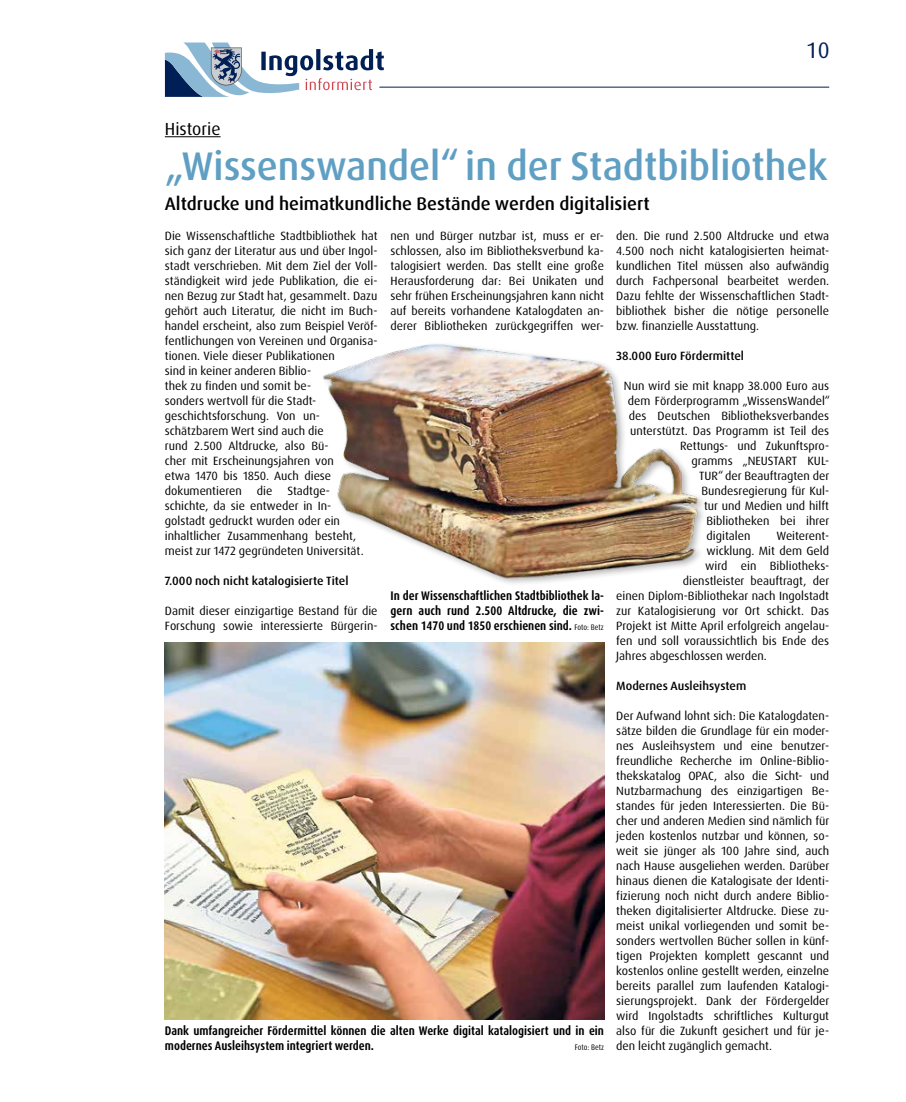
<style>
.page{position:relative;width:906px;height:1102px;background:#fff}
.page>*{position:absolute;margin:0;border:0;box-sizing:border-box;transform-origin:0 0}
.t1{font:500 40px "Dax Pro";color:#5f9fc3}
.t2{font:22.5px "Dax Pro";color:#001f56}
.t3{font:500 18.25px "Dax Pro";color:#000}
.t4{font:17.5px "Dax Pro";color:#000}
.t5{font:700 condensed 12.5px/15px "Dax Pro";color:#000;text-align:justify}
.t6{font:12px/15px "Dax Pro";color:#000}
.t7{font:500 12px "Dax Pro";color:#000}
.t8{font:condensed 8.12px "Dax Pro";letter-spacing:-.005em;color:#000}
.s1{font-weight:400;font-size:8.12px}
</style>
<div class="page">
<hr style="left:379px;top:87px;width:450px;height:1px;background:#001f56">
<svg style="left:165px;top:43px;width:219px;height:54px"></svg>
<hr style="left:165px;top:136px;width:55px;height:1px;background:#000">
<img style="left:165px;top:643px;width:439px;height:377px">
<img style="left:262px;top:344px;width:441px;height:325px">
<h2 class="t2" style="left:805px;top:36px;width:25px">10</h2>
<h3 class="t4" style="left:165px;top:118px;width:57px">Historie</h3>
<h1 class="t1" style="left:165px;top:140px;width:664px">„Wissenswandel“ in der Stadtbibliothek</h1>
<h3 class="t3" style="left:165px;top:192px;width:486px">Altdrucke und heimatkundliche Bestände werden digitalisiert</h3>
<p class="t6" style="left:165px;top:228px;width:214px">Die Wissenschaftliche Stadtbibliothek hat sich ganz der Literatur aus und über Ingol&shy;stadt verschrieben. Mit dem Ziel der Voll&shy;ständigkeit wird jede Publikation, die ei&shy;nen Bezug zur Stadt hat, gesammelt. Dazu gehört auch Literatur, die nicht im Buch&shy;handel erscheint, also zum Beispiel Veröf&shy;fentlichungen von Vereinen und Organisa&shy;tionen. Viele dieser Publikationen<br>sind in keiner anderen Biblio-<br>thek zu finden und somit be-<br>sonders wertvoll für die Stadt&shy;geschichtsforschung. Von un&shy;schätzbarem Wert sind auch die<br>rund 2.500 Altdrucke, also Bü-<br>cher mit Erscheinungsjahren von<br>etwa 1470 bis 1850. Auch diese dokumentieren</p>
<p class="t6" style="left:390px;top:228px;width:215px;text-align:justify">nen und Bürger nutzbar ist, muss er er&shy;schlossen, also im Bibliotheksverbund ka&shy;talogisiert werden. Das stellt eine große Herausforderung dar: Bei Unikaten und sehr frühen Erscheinungsjahren kann nicht auf bereits vorhandene Katalogdaten an&shy;derer Bibliotheken zurückgegriffen wer-</p>
<p class="t6" style="left:616px;top:228px;width:214px;text-align:justify">den. Die rund 2.500 Altdrucke und etwa 4.500 noch nicht katalogisierten heimat&shy;kundlichen Titel müssen also aufwändig durch Fachpersonal bearbeitet werden.<br>Dazu fehlte der Wissenschaftlichen Stadt&shy;bibliothek bisher die nötige personelle bzw. finanzielle Ausstattung.</p>
<p class="t7" style="left:616px;top:348px;width:129px">38.000 Euro Fördermittel</p>
<p class="t6" style="left:624px;top:378px;width:207px">Nun wird sie mit knapp 38.000 Euro aus</p>
<p class="t6" style="left:627px;top:393px;width:204px">dem Förderprogramm „WissensWandel“</p>
<p class="t6" style="left:629px;top:408px;width:202px">des Deutschen Bibliotheksverbandes</p>
<p class="t6" style="left:630px;top:423px;width:200px">unterstützt. Das Programm ist Teil des</p>
<p class="t6" style="left:680px;top:438px;width:150px">Rettungs- und Zukunftspro-</p>
<p class="t6" style="left:691px;top:453px;width:139px">gramms „NEUSTART KUL-</p>
<p class="t6" style="left:699px;top:468px;width:132px">TUR“ der Beauftragten der</p>
<p class="t6" style="left:701px;top:483px;width:129px">Bundesregierung für Kul-</p>
<p class="t6" style="left:704px;top:498px;width:127px">tur und Medien und hilft</p>
<p class="t6" style="left:706px;top:513px;width:124px">Bibliotheken bei ihrer</p>
<p class="t6" style="left:706px;top:528px;width:45px">digitalen</p>
<p class="t6" style="left:776px;top:528px;width:54px">Weiterent-</p>
<p class="t6" style="left:706px;top:543px;width:124px">wicklung. Mit dem Geld</p>
<p class="t6" style="left:705px;top:558px;width:125px">wird ein Bibliotheks-</p>
<p class="t6" style="left:682px;top:573px;width:148px">dienstleister beauftragt, der</p>
<p class="t6" style="left:616px;top:588px;width:214px">einen Diplom-Bibliothekar nach Ingolstadt</p>
<p class="t6" style="left:616px;top:603px;width:214px">zur Katalogisierung vor Ort schickt. Das</p>
<p class="t6" style="left:616px;top:618px;width:214px">Projekt ist Mitte April erfolgreich angelau-</p>
<p class="t6" style="left:616px;top:633px;width:214px">fen und soll voraussichtlich bis Ende des</p>
<p class="t6" style="left:616px;top:648px;width:152px">Jahres abgeschlossen werden.</p>
<p class="t7" style="left:616px;top:678px;width:131px">Modernes Ausleihsystem</p>
<p class="t6" style="left:616px;top:708px;width:214px;text-align:justify">Der Aufwand lohnt sich: Die Katalogdaten&shy;sätze bilden die Grundlage für ein moder&shy;nes Ausleihsystem und eine benutzer&shy;freundliche Recherche im Online-Biblio&shy;thekskatalog OPAC, also die Sicht- und Nutzbarmachung des einzigartigen Be&shy;standes für jeden Interessierten. Die Bü&shy;cher und anderen Medien sind nämlich für jeden kostenlos nutzbar und können, so&shy;weit sie jünger als 100 Jahre sind, auch nach Hause ausgeliehen werden. Darüber hinaus dienen die Katalogisate der Identi&shy;fizierung noch nicht durch andere Biblio&shy;theken digitalisierter Altdrucke. Diese zu&shy;meist unikal vorliegenden und somit be&shy;sonders wertvollen Bücher sollen in künf&shy;tigen Projekten komplett gescannt und kostenlos online gestellt werden, einzelne bereits parallel zum laufenden Katalogi&shy;sierungsprojekt. Dank der Fördergelder wird Ingolstadts schriftliches Kulturgut also für die Zukunft gesichert und für je&shy;den leicht zugänglich gemacht.</p>
<p class="t6" style="left:165px;top:483px;width:200px;text-indent:122px">Stadtge&shy;schichte, da sie entweder in In&shy;golstadt gedruckt wurden oder ein inhaltlicher Zusammenhang besteht, meist zur 1472 gegründeten Universität.</p>
<p class="t7" style="left:165px;top:573px;width:185px">7.000 noch nicht katalogisierte Titel</p>
<p class="t6" style="left:165px;top:603px;width:214px">Damit dieser einzigartige Bestand für die<br>Forschung sowie interessierte Bürgerin-</p>
<p class="t6" style="left:257px;top:483px;width:17px">die</p>
<p class="t5" style="left:390px;top:588px;width:215px">In der Wissenschaftlichen Stadtbibliothek la&shy;gern auch rund 2.500 Altdrucke, die zwi&shy;schen 1470 und 1850 erschienen sind. <span class="s1">Foto: Betz</span></p>
<p class="t5" style="left:165px;top:1023px;width:440px">Dank umfangreicher Fördermittel können die alten Werke digital katalogisiert und in ein modernes Ausleihsystem integriert werden.</p>
<p class="t8" style="left:574px;top:1042px;width:31px">Foto: Betz</p>
</div>
